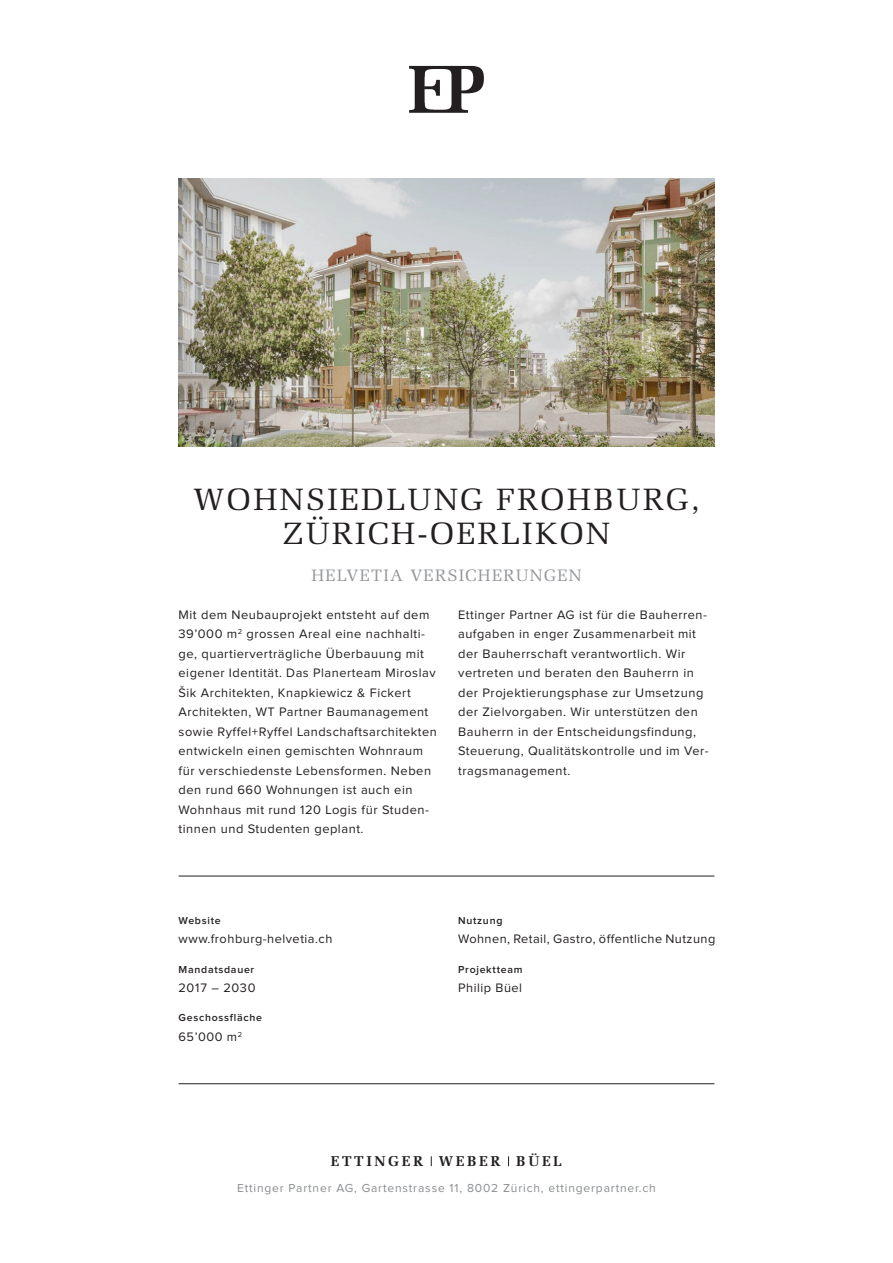
<style>
.page{position:relative;width:893px;height:1263px;background:#fff}
.page>*{position:absolute;margin:0;border:0;box-sizing:border-box;transform-origin:0 0}
.t1{font:30.75px/33.8px "Melior LT Std";letter-spacing:.08em;color:#231f20;text-align:center}
.t2{font:16.5px "Melior LT Std";letter-spacing:.08em;color:#939598}
.t3{font:700 14.25px "Melior LT Std";letter-spacing:.18em;color:#231f20}
.t4{font:12.75px/19.5px "Proxima Nova";letter-spacing:.04em;color:#231f20}
.t5{font:12px "Proxima Nova";letter-spacing:.07em;color:#8a8c8f}
.t6{font:600 10.5px "Proxima Nova";letter-spacing:.07em;color:#231f20}
</style>
<div class="page">
<svg style="left:409px;top:66px;width:75px;height:47px"></svg>
<img style="left:179px;top:179px;width:535px;height:267px">
<hr style="left:179px;top:1083px;width:535px;height:1px;background:#231f20">
<hr style="left:179px;top:876px;width:535px;height:1px;background:#231f20">
<h1 class="t1" style="left:194px;top:483px;width:507px">WOHNSIEDLUNG FROHBURG,<br>ZÜRICH-OERLIKON</h1>
<p class="t2" style="left:311px;top:565px;width:272px">HELVETIA VERSICHERUNGEN</p>
<p class="t4" style="left:458px;top:605px;width:252px">Ettinger Partner AG ist für die Bauherren&shy;aufgaben in enger Zusammenarbeit mit der Bauherrschaft verantwortlich. Wir vertreten und beraten den Bauherrn in der Projektierungsphase zur Umsetzung der Zielvorgaben. Wir unterstützen den Bauherrn in der Entscheidungsfindung, Steuerung, Qualitätskontrolle und im Ver&shy;tragsmanagement.</p>
<p class="t4" style="left:179px;top:605px;width:260px">Mit dem Neubauprojekt entsteht auf dem 39’000 m<sup>2</sup> grossen Areal eine nachhalti&shy;ge, quartierverträgliche Überbauung mit eigener Identität. Das Planerteam Miroslav Šik Architekten, Knapkiewicz &amp; Fickert Architekten, WT Partner Baumanagement sowie Ryffel+Ryffel Landschaftsarchitekten entwickeln einen gemischten Wohnraum für verschiedenste Lebensformen. Neben den rund 660 Wohnungen ist auch ein Wohnhaus mit rund 120 Logis für Studen&shy;tinnen und Studenten geplant.</p>
<p class="t6" style="left:179px;top:915px;width:44px">Website</p>
<p class="t4" style="left:179px;top:930px;width:155px">www.frohburg-helvetia.ch</p>
<p class="t6" style="left:179px;top:964px;width:77px">Mandatsdauer</p>
<p class="t4" style="left:179px;top:979px;width:78px">2017 – 2030</p>
<p class="t6" style="left:179px;top:1013px;width:85px">Geschossfläche</p>
<p class="t4" style="left:179px;top:1027px;width:65px">65’000 m<sup>2</sup></p>
<p class="t6" style="left:458px;top:915px;width:46px">Nutzung</p>
<p class="t4" style="left:458px;top:930px;width:259px">Wohnen, Retail, Gastro, öffentliche Nutzung</p>
<p class="t6" style="left:458px;top:964px;width:66px">Projektteam</p>
<p class="t4" style="left:458px;top:979px;width:65px">Philip Büel</p>
<p class="t3" style="left:331px;top:1153px;width:233px">ETTINGER WEBER BÜEL</p>
<p class="t5" style="left:237px;top:1182px;width:420px">Ettinger Partner AG, Gartenstrasse 11, 8002 Zürich, ettingerpartner.ch</p>
</div>
